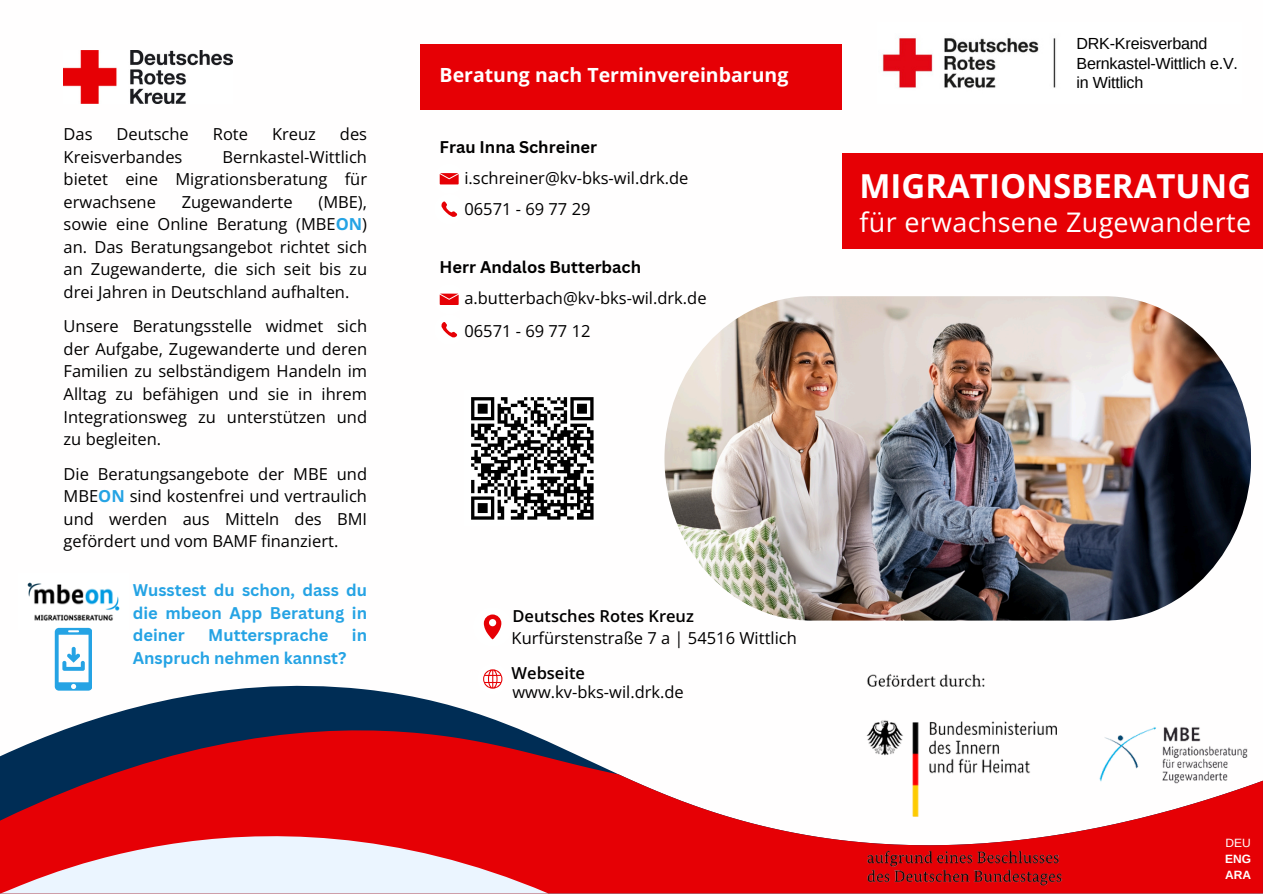
<style>
.page{position:relative;width:1263px;height:894px;background:#fff}
.page>*{position:absolute;margin:0;border:0;box-sizing:border-box;transform-origin:0 0}
.t1{font:700 33px "Open Sans";color:#fff}
.t2{font:27px "Open Sans";letter-spacing:.01em;color:#fff}
.t3{font:700 19.5px "Open Sans";color:#fff}
.t4{font:16.5px/22.5px "Open Sans";color:#000;text-align:justify}
.t5{font:700 16.5px/22.5px "Canva Sans";color:#25a3e4;text-align:justify}
.t6{font:700 16.5px "Canva Sans";color:#000}
.t7{font:600 16.5px "Open Sans";color:#000}
.t8{font:16.05px/19.2px "Arimo";letter-spacing:-.01em;color:#000}
.t9{font:700 12px "Arimo";color:#fff}
.t10{font:12px "Arimo";color:#fff}
.s1{font-weight:700;color:#25a3e4}
</style>
<div class="page">
<svg style="left:54px;top:673px;width:449px;height:50px"></svg>
<svg style="left:0;top:723px;width:1263px;height:170px"></svg>
<svg style="left:0;top:764px;width:548px;height:129px;background:#db4952"></svg>
<svg style="left:483px;top:614px;width:19px;height:26px"></svg>
<img style="left:882px;top:38px;width:174px;height:50px">
<img style="left:856px;top:674px;width:399px;height:216px">
<img style="left:664px;top:296px;width:587px;height:324px">
<div style="left:842px;top:153px;width:421px;height:96px;background:#e60005"></div>
<img style="left:64px;top:51px;width:168px;height:53px">
<svg style="left:477px;top:669px;width:26px;height:24px"></svg>
<svg style="left:439px;top:173px;width:20px;height:44px"></svg>
<svg style="left:439px;top:293px;width:20px;height:45px"></svg>
<div style="left:421px;top:44px;width:421px;height:65px;background:#e60005"></div>
<img style="left:27px;top:582px;width:93px;height:39px">
<svg style="left:471px;top:397px;width:123px;height:123px"></svg>
<svg style="left:55px;top:627px;width:37px;height:63px"></svg>
<h1 class="t4" style="left:64px;top:123px;width:30px">Das</h1>
<h1 class="t4" style="left:117px;top:123px;width:74px">Deutsche</h1>
<h1 class="t4" style="left:213px;top:123px;width:37px">Rote</h1>
<h1 class="t4" style="left:272px;top:123px;width:45px">Kreuz</h1>
<h1 class="t4" style="left:340px;top:123px;width:29px">des</h1>
<h1 class="t4" style="left:64px;top:145px;width:120px">Kreisverbandes</h1>
<h1 class="t4" style="left:64px;top:145px;width:305px;text-indent:159px">Bernkastel-Wittlich bietet eine Migrationsberatung für erwachsene</h1>
<h1 class="t4" style="left:182px;top:190px;width:112px">Zugewanderte</h1>
<h1 class="t4" style="left:64px;top:190px;width:305px;text-indent:255px">(MBE), sowie eine Online Beratung (MBE<span class="s1">ON</span>) an. Das Beratungsangebot richtet sich an Zugewanderte, die sich seit bis zu drei Jahren in Deutschland aufhalten.</h1>
<h2 class="t4" style="left:64px;top:315px;width:305px">Unsere Beratungsstelle widmet sich der Aufgabe, Zugewanderte und deren Familien zu selbständigem Handeln im Alltag zu befähigen und sie in ihrem Integrationsweg zu unterstützen und zu begleiten.</h2>
<p class="t4" style="left:64px;top:462px;width:305px">Die Beratungsangebote der MBE und MBE<span class="s1">ON</span> sind kostenfrei und vertraulich und werden aus Mitteln des BMI gefördert und vom BAMF finanziert.</p>
<h4 class="t5" style="left:133px;top:578px;width:236px">Wusstest du schon, dass du die mbeon App Beratung in deiner</h4>
<h4 class="t5" style="left:208px;top:623px;width:122px">Muttersprache</h4>
<h4 class="t5" style="left:352px;top:623px;width:17px">in</h4>
<h4 class="t5" style="left:133px;top:646px;width:215px">Anspruch nehmen kannst?</h4>
<h5 class="t3" style="left:440px;top:61px;width:350px">Beratung nach Terminvereinbarung</h5>
<p class="t6" style="left:440px;top:135px;width:159px">Frau Inna Schreiner</p>
<h5 class="t4" style="left:464px;top:166px;width:226px">i.schreiner@kv-bks-wil.drk.de</h5>
<p class="t4" style="left:464px;top:197px;width:128px">06571 - 69 77 29</p>
<p class="t6" style="left:440px;top:255px;width:203px">Herr Andalos Butterbach</p>
<h5 class="t4" style="left:464px;top:286px;width:244px">a.butterbach@kv-bks-wil.drk.de</h5>
<p class="t4" style="left:464px;top:319px;width:128px">06571 - 69 77 12</p>
<h3 class="t8" style="left:1076px;top:34px;width:163px">DRK-Kreisverband<br>Bernkastel-Wittlich e.V. in Wittlich</h3>
<h5 class="t1" style="left:859px;top:163px;width:393px">MIGRATIONSBERATUNG</h5>
<h4 class="t2" style="left:859px;top:203px;width:393px">für erwachsene Zugewanderte</h4>
<h5 class="t7" style="left:512px;top:603px;width:183px">Deutsches Rotes Kreuz</h5>
<p class="t4" style="left:512px;top:626px;width:287px">Kurfürstenstraße 7 a | 54516 Wittlich</p>
<p class="t7" style="left:512px;top:661px;width:75px">Webseite</p>
<h4 class="t4" style="left:512px;top:680px;width:173px">www.kv-bks-wil.drk.de</h4>
<p class="t10" style="left:1225px;top:836px;width:27px">DEU</p>
<h4 class="t9" style="left:1225px;top:852px;width:27px">ENG</h4>
<p class="t9" style="left:1225px;top:868px;width:27px">ARA</p>
</div>
